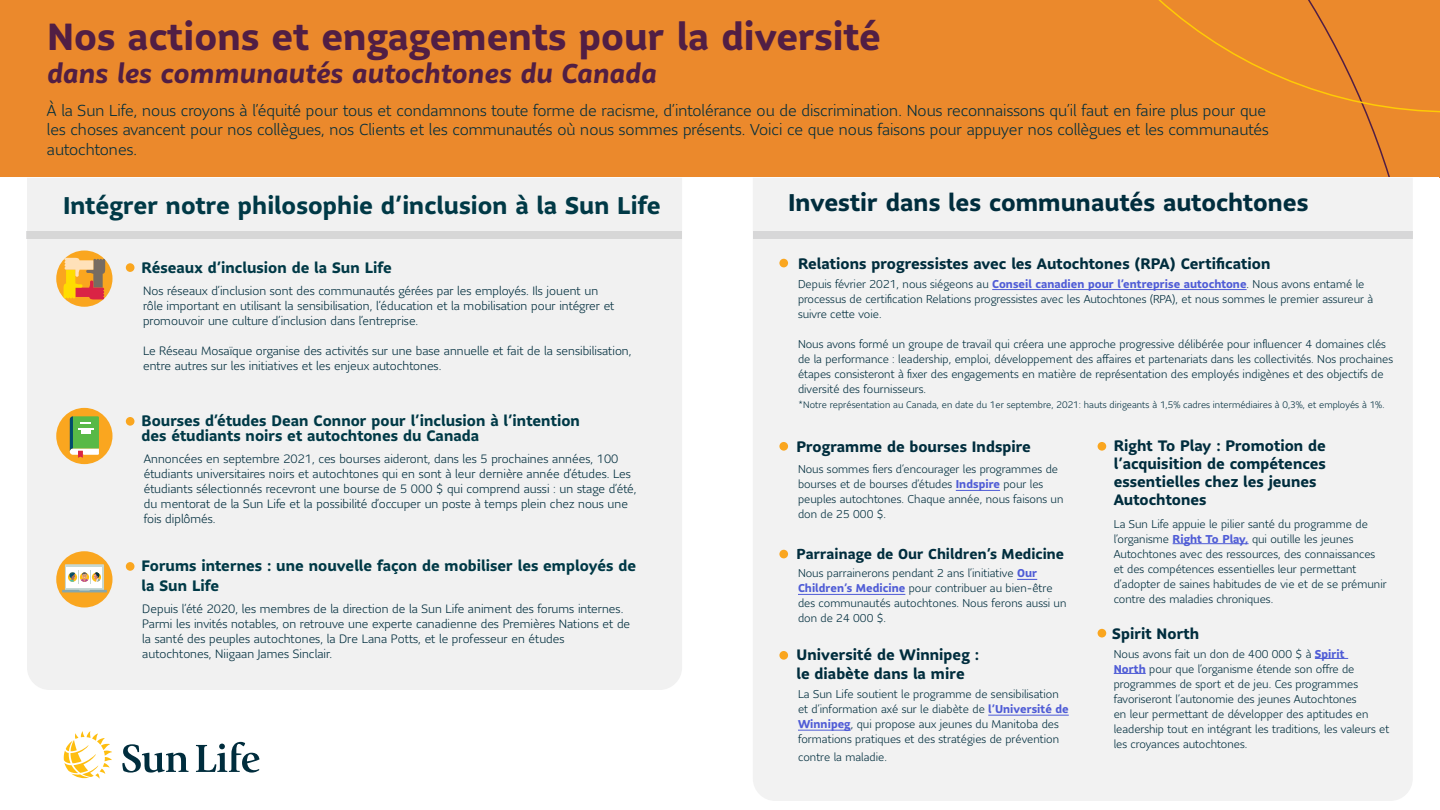
<style>
.page{position:relative;width:1440px;height:810px;background:#fff}
.page>*{position:absolute;margin:0;border:0;box-sizing:border-box;transform-origin:0 0}
.t1{font:700 37.5px "Sun Life Sans";color:#511e44}
.t2{font:italic 700 27px "Sun Life Sans";color:#511e44}
.t3{font:700 24px "Sun Life Sans";color:#003946}
.t4{font:700 24px "Sun Life Sans";color:#002d3d}
.t5{font:300 15.75px/19.5px "Sun Life Sans";color:#002d3d}
.t6{font:700 15px/18px "Sun Life Sans";color:#002d3d}
.t7{font:700 15px/15px "Sun Life Sans";color:#003946}
.t8{font:700 14.25px "Sun Life Sans";color:#002d3d}
.t9{font:300 12px/15px "Sun Life Sans";color:#002d3d}
.t10{font:300 11.25px/15px "Sun Life Sans";color:#002d3d}
.t11{font:300 9.38px "Sun Life Sans";color:#002d3d}
.s1{font-weight:700;color:#4f5cd6}
.s2{font-size:9.75px}
</style>
<div class="page">
<div style="left:0;top:0;width:1426px;height:177px;background:#eb892c"></div>
<div style="left:1013px;top:0;width:427px;height:112px;background:#eb892c"></div>
<div style="left:753px;top:178px;width:660px;height:623px;background:#f2f2f2"></div>
<div style="left:27px;top:178px;width:655px;height:512px;background:#f1f1f1"></div>
<div style="left:753px;top:231px;width:660px;height:8px;background:#d7d7d8"></div>
<div style="left:27px;top:231px;width:655px;height:8px;background:#d7d7d7"></div>
<div style="left:56px;top:251px;width:56px;height:56px;background:#faa61f;border-radius:50%"></div>
<svg style="left:64px;top:258px;width:41px;height:41px"></svg>
<div style="left:56px;top:408px;width:56px;height:56px;background:#faa61f;border-radius:50%"></div>
<svg style="left:70px;top:416px;width:29px;height:42px"></svg>
<div style="left:56px;top:551px;width:56px;height:57px;background:#faa61f;border-radius:50%"></div>
<svg style="left:62px;top:564px;width:45px;height:28px"></svg>
<svg style="left:122px;top:744px;width:67px;height:29px"></svg>
<svg style="left:196px;top:742px;width:63px;height:31px"></svg>
<svg style="left:64px;top:731px;width:48px;height:48px"></svg>
<hr style="left:1173px;top:543px;width:76px;height:1px;background:#4f5cd6">
<hr style="left:1315px;top:658px;width:33px;height:1px;background:#4f5cd6">
<hr style="left:1114px;top:673px;width:32px;height:1px;background:#4f5cd6">
<div style="left:126px;top:263px;width:8px;height:9px;background:#faa61f;border-radius:50%"></div>
<div style="left:126px;top:417px;width:8px;height:9px;background:#faa61f;border-radius:50%"></div>
<div style="left:126px;top:562px;width:8px;height:9px;background:#faa61f;border-radius:50%"></div>
<div style="left:779px;top:259px;width:9px;height:8px;background:#faa61f;border-radius:50%"></div>
<div style="left:779px;top:442px;width:9px;height:9px;background:#faa61f;border-radius:50%"></div>
<div style="left:779px;top:550px;width:9px;height:8px;background:#faa61f;border-radius:50%"></div>
<div style="left:1098px;top:442px;width:8px;height:9px;background:#faa61f;border-radius:50%"></div>
<div style="left:1098px;top:629px;width:8px;height:9px;background:#faa61f;border-radius:50%"></div>
<div style="left:779px;top:651px;width:9px;height:9px;background:#faa61f;border-radius:50%"></div>
<hr style="left:956px;top:490px;width:44px;height:1px;background:#4f5cd6">
<svg style="left:1017px;top:579px;width:20px;height:1px"></svg>
<hr style="left:798px;top:594px;width:107px;height:1px;background:#4f5cd6">
<hr style="left:988px;top:715px;width:81px;height:1px;background:#4f5cd6">
<hr style="left:798px;top:730px;width:53px;height:1px;background:#4f5cd6">
<hr style="left:992px;top:289px;width:255px;height:1px;background:#4f5cd6">
<h1 class="t1" style="left:47px;top:11px;width:835px">Nos actions et engagements pour la diversité</h1>
<h1 class="t2" style="left:47px;top:55px;width:611px">dans les communautés autochtones du Canada</h1>
<p class="t5" style="left:47px;top:100px;width:1223px">À la Sun Life, nous croyons à l’équité pour tous et condamnons toute forme de racisme, d’intolérance ou de discrimination. Nous reconnaissons qu’il faut en faire plus pour que les choses avancent pour nos collègues, nos Clients et les communautés où nous sommes présents. Voici ce que nous faisons pour appuyer nos collègues et les communautés autochtones.</p>
<h2 class="t3" style="left:63px;top:189px;width:599px">Intégrer notre philosophie d’inclusion à la Sun Life</h2>
<p class="t7" style="left:142px;top:260px;width:252px">Réseaux d’inclusion de la Sun Life</p>
<p class="t9" style="left:143px;top:283px;width:473px">Nos réseaux d’inclusion sont des communautés gérées par les employés. Ils jouent un rôle important en utilisant la sensibilisation, l’éducation et la mobilisation pour intégrer et promouvoir une culture d’inclusion dans l’entreprise.</p>
<p class="t9" style="left:143px;top:343px;width:490px">Le Réseau Mosaïque organise des activités sur une base annuelle et fait de la sensibilisation, entre autres sur les initiatives et les enjeux autochtones.</p>
<p class="t7" style="left:142px;top:413px;width:440px">Bourses d’études Dean Connor pour l’inclusion à l’intention des étudiants noirs et autochtones du Canada</p>
<p class="t9" style="left:144px;top:451px;width:494px">Annoncées en septembre 2021, ces bourses aideront, dans les 5 prochaines années, 100 étudiants universitaires noirs et autochtones qui en sont à leur dernière année d’études. Les étudiants sélectionnés recevront une bourse de 5 000 $ qui comprend aussi : un stage d’été, du mentorat de la Sun Life et la possibilité d’occuper un poste à temps plein chez nous une fois diplômés.</p>
<p class="t7" style="left:142px;top:556px;width:496px;line-height:19.8px">Forums internes : une nouvelle façon de mobiliser les employés de la Sun Life</p>
<p class="t9" style="left:142px;top:601px;width:489px">Depuis l’été 2020, les membres de la direction de la Sun Life animent des forums internes.<br>Parmi les invités notables, on retrouve une experte canadienne des Premières Nations et de la santé des peuples autochtones, la Dre Lana Potts, et le professeur en études autochtones, Niigaan James Sinclair.</p>
<h2 class="t4" style="left:788px;top:186px;width:522px">Investir dans les communautés autochtones</h2>
<p class="t6" style="left:798px;top:254px;width:474px">Relations progressistes avec les Autochtones (RPA) Certification</p>
<p class="t10" style="left:798px;top:276px;width:577px">Depuis février 2021, nous siégeons au <span class="s1">Conseil canadien pour l’entreprise autochtone</span>. Nous avons entamé le processus de certification Relations progressistes avec les Autochtones (RPA), et nous sommes le premier assureur à suivre cette voie.</p>
<p class="t10" style="left:798px;top:336px;width:597px">Nous avons formé un groupe de travail qui créera une approche progressive délibérée pour influencer 4 domaines clés de la performance : leadership, emploi, développement des affaires et partenariats dans les collectivités. Nos prochaines étapes consisteront à fixer des engagements en matière de représentation des employés indigènes et des objectifs de diversité des fournisseurs.</p>
<p class="t11" style="left:798px;top:398px;width:588px"><span class="s2">*</span>Notre représentation au Canada, en date du 1er septembre, 2021: hauts dirigeants à 1,5% cadres intermédiaires à 0,3%, et employés à 1%.</p>
<h3 class="t6" style="left:796px;top:438px;width:236px">Programme de bourses Indspire</h3>
<p class="t10" style="left:798px;top:462px;width:267px">Nous sommes fiers d’encourager les programmes de bourses et de bourses d’études <span class="s1">Indspire</span> pour les peuples autochtones. Chaque année, nous faisons un don de 25 000 $.</p>
<h3 class="t8" style="left:796px;top:544px;width:269px">Parrainage de Our Children’s Medicine</h3>
<p class="t10" style="left:798px;top:566px;width:270px">Nous parrainerons pendant 2 ans l’initiative <span class="s1">Our Children’s Medicine</span> pour contribuer au bien-être des communautés autochtones. Nous ferons aussi un don de 24 000 $.</p>
<h3 class="t6" style="left:796px;top:645px;width:184px;line-height:19.5px">Université de Winnipeg : le diabète dans la mire</h3>
<p class="t10" style="left:798px;top:686px;width:272px">La Sun Life soutient le programme de sensibilisation et d’information axé sur le diabète de <span class="s1">l’Université de Winnipeg</span>, qui propose aux jeunes du Manitoba des formations pratiques et des stratégies de prévention</p>
<p class="t10" style="left:798px;top:749px;width:90px">contre la maladie.</p>
<h3 class="t6" style="left:1114px;top:437px;width:214px">Right To Play : Promotion de l’acquisition de compétences essentielles chez les jeunes<br>Autochtones</h3>
<p class="t10" style="left:1114px;top:516px;width:274px">La Sun Life appuie le pilier santé du programme de l’organisme <span class="s1">Right To Play,</span> qui outille les jeunes Autochtones avec des ressources, des connaissances et des compétences essentielles leur permettant d’adopter de saines habitudes de vie et de se prémunir contre des maladies chroniques.</p>
<h3 class="t6" style="left:1112px;top:624px;width:89px">Spirit North</h3>
<p class="t10" style="left:1114px;top:646px;width:277px">Nous avons fait un don de 400 000 $ à <span class="s1">Spirit<br>North</span> pour que l’organisme étende son offre de programmes de sport et de jeu. Ces programmes favoriseront l’autonomie des jeunes Autochtones<br>en leur permettant de développer des aptitudes en leadership tout en intégrant les traditions, les valeurs et les croyances autochtones.</p>
</div>
